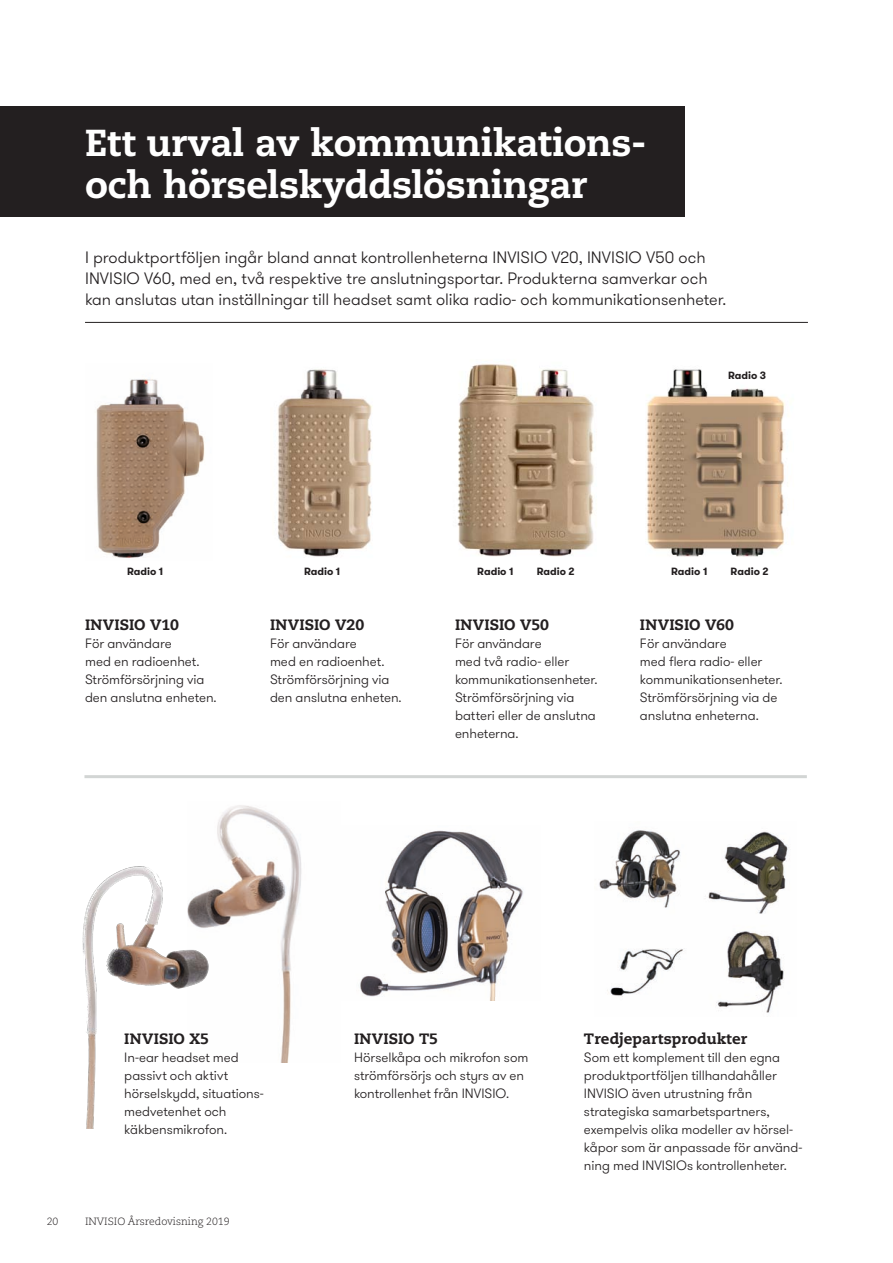
<style>
.page{position:relative;width:893px;height:1263px;background:#fff}
.page>*{position:absolute;margin:0;border:0;box-sizing:border-box;transform-origin:0 0}
.rubrik_1_2016{font:800 37.5px/42px "Caecilia LT Pro 85";letter-spacing:-.01em;color:#fff}
.ingress___linje_2016{font:300 16.5px/21px "GT Walsheim";color:#231f20}
.mellis_1_2016{font:800 15px "Caecilia LT Pro 85";letter-spacing:.005em;color:#231f20}
.brödtext_2016{font:300 13.5px/18px "GT Walsheim";letter-spacing:-.005em;color:#231f20}
.fotnot_2016{font:700 10.5px "GT Walsheim";color:#231f20}
.t1{font:300 10.5px "Caecilia LT Pro 45";color:#231f20}
</style>
<div class="page">
<img style="left:217px;top:805px;width:85px;height:257px">
<hr style="left:85px;top:322px;width:723px;height:1px;background:#231f20">
<img style="left:457px;top:364px;width:137px;height:193px">
<img style="left:647px;top:369px;width:138px;height:188px">
<img style="left:96px;top:379px;width:109px;height:179px">
<img style="left:277px;top:369px;width:95px;height:188px">
<img style="left:599px;top:830px;width:189px;height:183px">
<img style="left:360px;top:830px;width:163px;height:170px">
<img style="left:82px;top:857px;width:170px;height:271px">
<div style="left:0;top:106px;width:685px;height:111px;background:#231f20"></div>
<hr style="left:84px;top:775px;width:723px;height:3px;background:#d2d5d4">
<p class="rubrik_1_2016" style="left:85px;top:121px;width:563px">Ett urval av kommunikations&shy;och hörselskyddslösningar</p>
<p class="ingress___linje_2016" style="left:85px;top:247px;width:643px">I produktportföljen ingår bland annat kontrollenheterna INVISIO V20, INVISIO V50 och<br>INVISIO V60, med en, två respektive tre anslutningsportar. Produkterna samverkar och kan anslutas utan inställningar till headset samt olika radio- och kommunikationsenheter.</p>
<p class="fotnot_2016" style="left:728px;top:369px;width:40px">Radio 3</p>
<p class="fotnot_2016" style="left:127px;top:564px;width:38px">Radio 1</p>
<p class="fotnot_2016" style="left:304px;top:564px;width:38px">Radio 1</p>
<p class="fotnot_2016" style="left:537px;top:564px;width:39px">Radio 2</p>
<p class="fotnot_2016" style="left:731px;top:564px;width:39px">Radio 2</p>
<p class="fotnot_2016" style="left:477px;top:564px;width:38px">Radio 1</p>
<p class="fotnot_2016" style="left:671px;top:564px;width:38px">Radio 1</p>
<p class="mellis_1_2016" style="left:85px;top:614px;width:95px">INVISIO V10</p>
<p class="brödtext_2016" style="left:85px;top:635px;width:116px">För användare med en radioenhet.</p>
<p class="brödtext_2016" style="left:85px;top:671px;width:133px">Strömförsörjning via den anslutna enheten.</p>
<p class="mellis_1_2016" style="left:270px;top:614px;width:96px">INVISIO V20</p>
<p class="brödtext_2016" style="left:270px;top:635px;width:116px">För användare med en radioenhet.</p>
<p class="brödtext_2016" style="left:270px;top:671px;width:133px">Strömförsörjning via den anslutna enheten.</p>
<p class="mellis_1_2016" style="left:455px;top:614px;width:96px">INVISIO V50</p>
<p class="brödtext_2016" style="left:455px;top:635px;width:144px">För användare<br>med två radio- eller kommunikationsenheter.<br>Strömförsörjning via batteri eller de anslutna enheterna.</p>
<p class="mellis_1_2016" style="left:640px;top:614px;width:96px">INVISIO V60</p>
<p class="brödtext_2016" style="left:640px;top:635px;width:144px">För användare<br>med flera radio- eller kommunikationsenheter.</p>
<p class="brödtext_2016" style="left:640px;top:689px;width:139px">Strömförsörjning via de anslutna enheterna.</p>
<p class="mellis_1_2016" style="left:124px;top:1028px;width:86px">INVISIO X5</p>
<p class="brödtext_2016" style="left:124px;top:1049px;width:141px">In-ear headset med passivt och aktivt hörselskydd, situations&shy;medvetenhet och käkbensmikrofon.</p>
<p class="t1" style="left:47px;top:1214px;width:13px">20</p>
<p class="t1" style="left:85px;top:1214px;width:146px">INVISIO Årsredovisning 2019</p>
<p class="mellis_1_2016" style="left:354px;top:1028px;width:86px">INVISIO T5</p>
<p class="brödtext_2016" style="left:354px;top:1049px;width:176px">Hörselkåpa och mikrofon som strömförsörjs och styrs av en kontrollenhet från INVISIO.</p>
<p class="mellis_1_2016" style="left:584px;top:1028px;width:165px">Tredjepartsprodukter</p>
<p class="brödtext_2016" style="left:584px;top:1049px;width:220px">Som ett komplement till den egna produktportföljen tillhandahåller INVISIO även utrustning från strategiska samarbetspartners, exempelvis olika modeller av hörsel&shy;kåpor som är anpassade för använd&shy;ning med INVISIOs kontrollenheter.</p>
</div>
